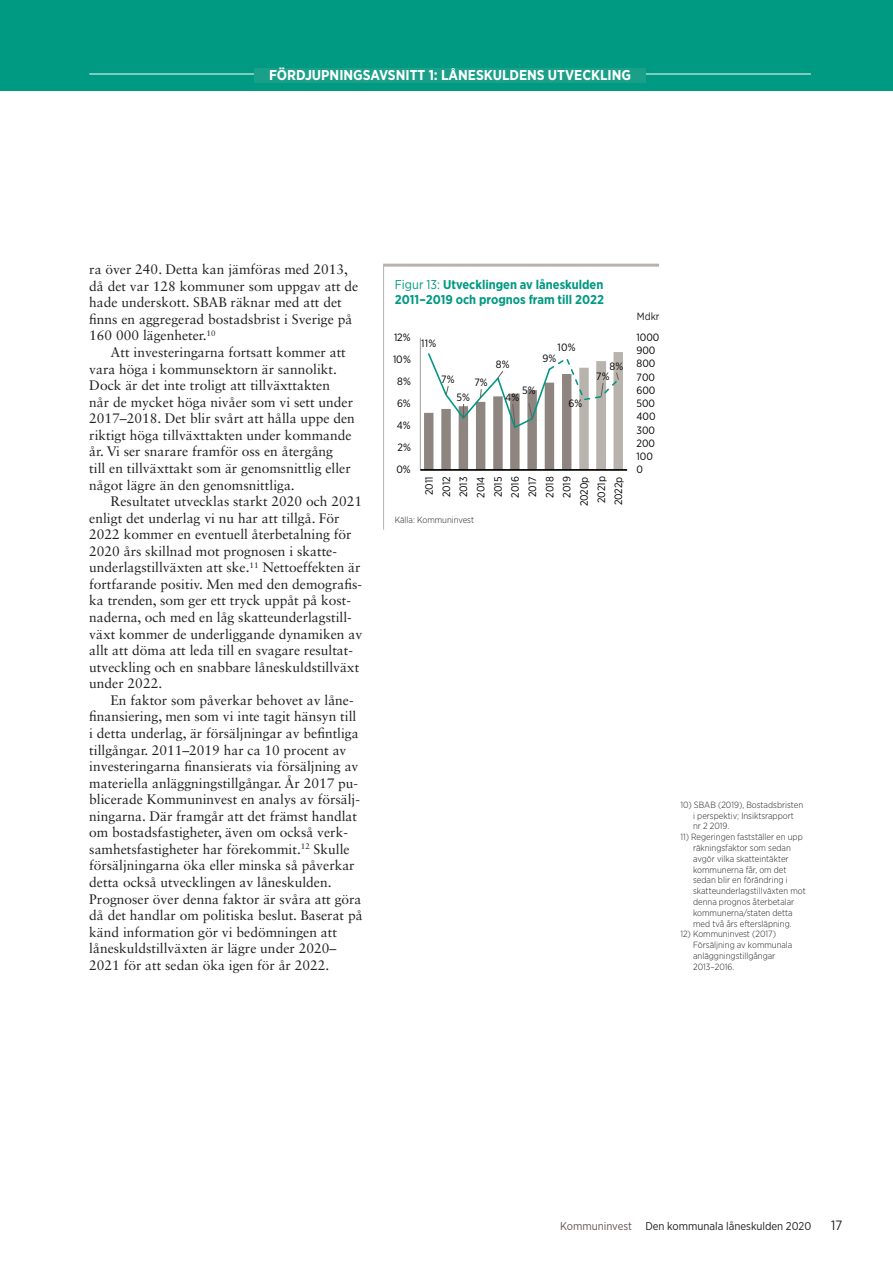
<style>
.page{position:relative;width:893px;height:1263px;background:#fff}
.page>*{position:absolute;margin:0;border:0;box-sizing:border-box;transform-origin:0 0}
.t1{font:700 14.25px "Gotham Narrow";color:#fff}
.Brödtext_-_indrag{font:13.8px/16.5px "Sabon LT Std";color:#231f20}
.t2{font:13.5px "Gotham Narrow";color:#231f20}
.Rubrik_tabell_och_fi{font:700 12.75px/15.3px "Gotham Narrow";color:#009982}
.t3{font:11.25px "Gotham Narrow";color:#231f20}
.t4{font:10.65px/17.2px "Gotham Narrow";color:#000;text-align:right}
.Rubrik_tabell_och_fi-2{font:10.5px "Gotham Narrow";color:#231f20}
.Fotnot_indrag_dubbel{font:300 9px/10.8px "Gotham Narrow";color:#231f20}
.Fotnot{font:300 9px "Gotham Narrow";color:#231f20}
.Brödtext{font:300 9px "Gotham Narrow";color:#231f20}
.s1{font-weight:400}
.s2{color:#615752}
</style>
<div class="page">
<hr style="left:420px;top:338px;width:1px;height:132px;background:#9f9ea0">
<hr style="left:420px;top:469px;width:207px;height:2px;background:#000">
<svg style="left:424px;top:352px;width:199px;height:118px"></svg>
<div style="left:0;top:0;width:893px;height:90px;background:#009982"></div>
<hr style="left:383px;top:264px;width:276px;height:3px;background:#b9b2ae">
<hr style="left:383px;top:265px;width:1px;height:265px;background:#b9b2ae">
<hr style="left:89px;top:74px;width:722px;height:1px;background:#fff">
<div style="left:254px;top:68px;width:392px;height:15px;background:#1a9f88"></div>
<p class="t1" style="left:269px;top:66px;width:364px">FÖRDJUPNINGSAVSNITT 1: LÅNESKULDENS UTVECKLING</p>
<p class="Brödtext_-_indrag" style="left:89px;top:261px;width:271px">ra över 240. Detta kan jämföras med 2013, då det var 128 kommuner som uppgav att de hade underskott. SBAB räknar med att det finns en aggregerad bostadsbrist i Sverige på 160 000 lägenheter.<sup>10</sup></p>
<p class="Brödtext_-_indrag" style="left:89px;top:344px;width:267px;text-indent:21px">Att investeringarna fortsatt kommer att vara höga i kommunsektorn är sannolikt.<br>Dock är det inte troligt att tillväxttakten<br>når de mycket höga nivåer som vi sett under 2017–2018. Det blir svårt att hålla uppe den riktigt höga tillväxttakten under kommande år. Vi ser snarare framför oss en återgång<br>till en tillväxttakt som är genomsnittlig eller något lägre än den genomsnittliga.</p>
<p class="Brödtext_-_indrag" style="left:89px;top:493px;width:274px;text-indent:21px">Resultatet utvecklas starkt 2020 och 2021 enligt det underlag vi nu har att tillgå. För 2022 kommer en eventuell återbetalning för 2020 års skillnad mot prognosen i skatte&shy;underlagstillväxten att ske.<sup>11</sup> Nettoeffekten är fortfarande positiv. Men med den demografis&shy;ka trenden, som ger ett tryck uppåt på kost&shy;naderna, och med en låg skatteunderlagstill&shy;växt kommer de underliggande dynamiken av allt att döma att leda till en svagare resultat&shy;utveckling och en snabbare låneskuldstillväxt under 2022.</p>
<p class="Brödtext_-_indrag" style="left:89px;top:692px;width:275px;text-indent:21px">En faktor som påverkar behovet av låne&shy;finansiering, men som vi inte tagit hänsyn till i detta underlag, är försäljningar av befintliga tillgångar. 2011–2019 har ca 10 procent av investeringarna finansierats via försäljning av materiella anläggningstillgångar. År 2017 pu&shy;blicerade Kommuninvest en analys av försälj&shy;ningarna. Där framgår att det främst handlat om bostadsfastigheter, även om också verk&shy;samhetsfastigheter har förekommit.<sup>12</sup> Skulle försäljningarna öka eller minska så påverkar detta också utvecklingen av låneskulden.<br>Prognoser över denna faktor är svåra att göra då det handlar om politiska beslut. Baserat på känd information gör vi bedömningen att låneskuldstillväxten är lägre under 2020– 2021 för att sedan öka igen för år 2022.</p>
<p class="Rubrik_tabell_och_fi" style="left:395px;top:277px;width:211px"><span class="s1">Figur 13:</span> Utvecklingen av låneskulden<br>2011–2019 och prognos fram till 2022</p>
<p class="Rubrik_tabell_och_fi-2" style="left:637px;top:310px;width:24px">Mdkr</p>
<p class="t4" style="left:394px;top:328px;width:18px">12%</p>
<p class="t4" style="left:421px;top:335px;width:16px">11%</p>
<p class="t4" style="left:557px;top:339px;width:20px">10%</p>
<p class="t4" style="left:393px;top:350px;width:19px">10%</p>
<p class="t4" style="left:397px;top:372px;width:15px">8%</p>
<p class="t4" style="left:397px;top:395px;width:15px">6%</p>
<p class="t4" style="left:441px;top:370px;width:15px">7%</p>
<p class="t4" style="left:474px;top:373px;width:15px">7%</p>
<p class="t4" style="left:456px;top:388px;width:15px">5%</p>
<p class="t4" style="left:496px;top:355px;width:15px">8%</p>
<p class="t4" style="left:505px;top:388px;width:16px">4%</p>
<p class="t4" style="left:522px;top:381px;width:15px">5%</p>
<p class="t4" style="left:543px;top:350px;width:15px">9%</p>
<p class="t4" style="left:568px;top:394px;width:15px">6%</p>
<p class="t4" style="left:609px;top:357px;width:15px">8%</p>
<p class="t4" style="left:596px;top:367px;width:15px">7%</p>
<p class="t4" style="left:637px;top:328px;width:24px">1000</p>
<p class="t4" style="left:637px;top:342px;width:20px">900</p>
<p class="t4" style="left:637px;top:355px;width:20px">800</p>
<p class="t4" style="left:637px;top:368px;width:20px">700</p>
<p class="t4" style="left:637px;top:381px;width:20px">600</p>
<p class="t4" style="left:637px;top:395px;width:20px">500</p>
<p class="t4" style="left:397px;top:417px;width:15px">4%</p>
<p class="t4" style="left:637px;top:408px;width:21px">400</p>
<p class="t4" style="left:637px;top:421px;width:20px">300</p>
<p class="t4" style="left:397px;top:439px;width:15px">2%</p>
<p class="t4" style="left:637px;top:434px;width:20px">200</p>
<p class="t4" style="left:637px;top:447px;width:18px">100</p>
<p class="t4" style="left:396px;top:461px;width:16px">0%</p>
<p class="t4" style="left:637px;top:461px;width:8px">0</p>
<p class="t4" style="left:420px;top:506px;width:31px;rotate:-90deg">2011<br>2012<br>2013<br>2014<br>2015<br>2016<br>2017<br>2018<br>2019<br>2020p<br>2021p<br>2022p</p>
<p class="Brödtext" style="left:395px;top:514px;width:81px">Källa: Kommuninvest</p>
<p class="Fotnot" style="left:680px;top:799px;width:124px">10) SBAB (2019), Bostadsbristen</p>
<p class="Fotnot_indrag_dubbel" style="left:693px;top:810px;width:102px">i perspektiv; Insiktsrapport nr 2 2019.</p>
<p class="Fotnot" style="left:680px;top:831px;width:124px">11) Regeringen fastställer en upp</p>
<p class="Fotnot_indrag_dubbel" style="left:693px;top:842px;width:114px">räkningsfaktor som sedan avgör vilka skatteintäkter kommunerna får, om det sedan blir en förändring i skatteunderlagstillväxten mot denna prognos återbetalar kommunerna/staten detta med två års eftersläpning.</p>
<p class="Fotnot" style="left:680px;top:929px;width:97px">12) Kommuninvest (2017)</p>
<p class="Fotnot_indrag_dubbel" style="left:693px;top:939px;width:101px">Försäljning av kommunala anläggningstillgångar<br>2013–2016.</p>
<p class="t3" style="left:560px;top:1218px;width:253px"><span class="s2">Kommuninvest</span> Den kommunala låneskulden 2020</p>
<p class="t2" style="left:831px;top:1216px;width:13px">17</p>
</div>
